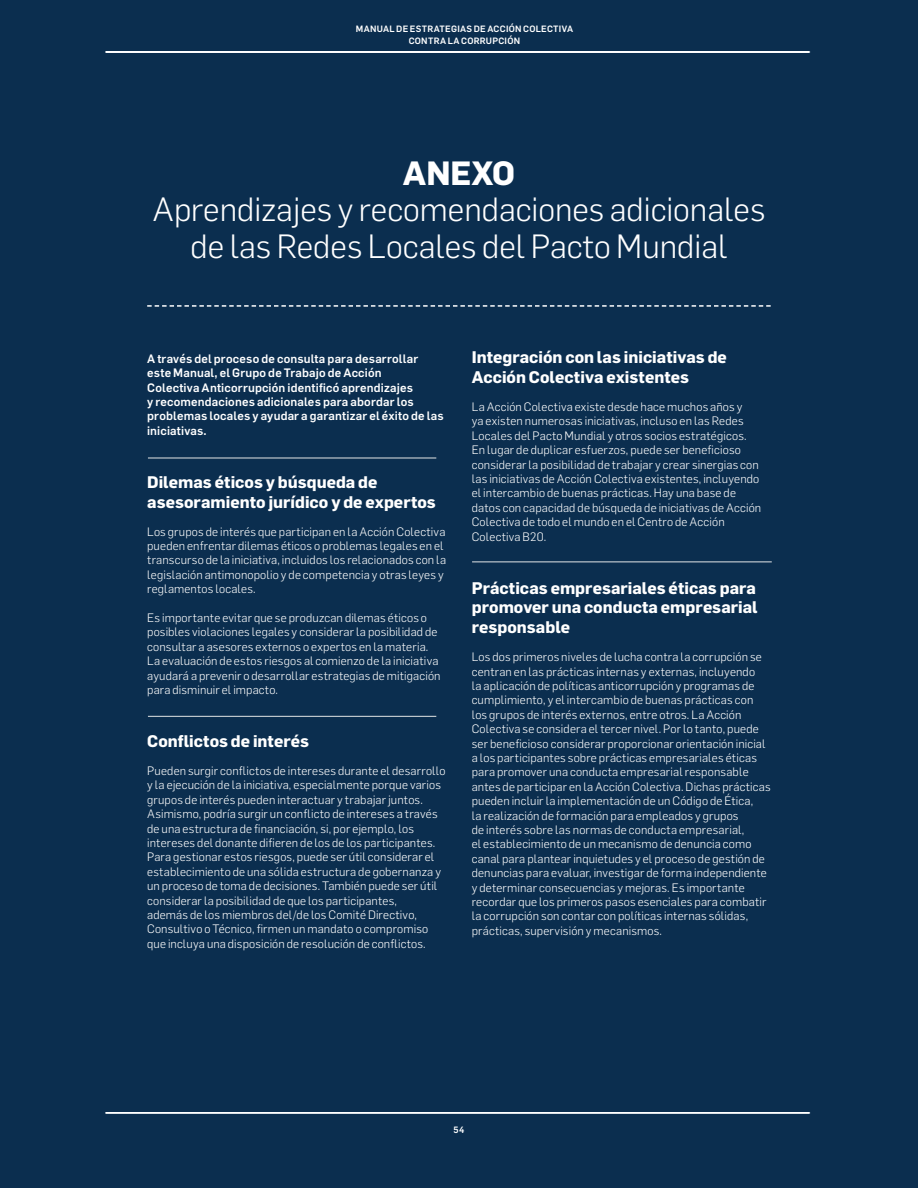
<style>
.page{position:relative;width:918px;height:1188px;background:#0b2e4f}
.page>*{position:absolute;margin:0;border:0;box-sizing:border-box;transform-origin:0 0}
.t1{font:300 33px/36px "Flama";color:#fff;text-align:center}
.t2{font:700 33px "Flama";color:#fff}
.t3{font:700 16.5px/19.8px "Flama";letter-spacing:.005em;color:#fff}
.t4{font:300 12px/14.4px "Flama";letter-spacing:.015em;color:#fff}
.t5{font:500 12px/14.4px "Flama";letter-spacing:.015em;color:#fff}
.t6{font:500 9px/12px "Flama";letter-spacing:.03em;color:#fff;text-align:center}
</style>
<div class="page">
<hr style="left:106px;top:52px;width:704px;height:1px;background:#fff">
<hr style="left:106px;top:1113px;width:704px;height:1px;background:#fff">
<svg style="left:147px;top:305px;width:624px;height:2px"></svg>
<hr style="left:148px;top:458px;width:288px;height:1px;background:#e3e5e6">
<hr style="left:148px;top:716px;width:288px;height:1px;background:#e3e5e6">
<hr style="left:472px;top:562px;width:300px;height:1px;background:#e3e5e6">
<p class="t6" style="left:356px;top:22px;width:219px">MANUAL DE ESTRATEGIAS DE ACCIÓN COLECTIVA<br>CONTRA LA CORRUPCIÓN</p>
<h1 class="t2" style="left:403px;top:154px;width:114px">ANEXO</h1>
<h1 class="t1" style="left:153px;top:190px;width:614px">Aprendizajes y recomendaciones adicionales de las Redes Locales del Pacto Mundial</h1>
<p class="t5" style="left:147px;top:350px;width:298px">A través del proceso de consulta para desarrollar este Manual, el Grupo de Trabajo de Acción<br>Colectiva Anticorrupción identificó aprendizajes<br>y recomendaciones adicionales para abordar los problemas locales y ayudar a garantizar el éxito de las iniciativas.</p>
<h2 class="t3" style="left:147px;top:472px;width:290px">Dilemas éticos y búsqueda de asesoramiento jurídico y de expertos</h2>
<p class="t4" style="left:147px;top:524px;width:300px">Los grupos de interés que participan en la Acción Colectiva pueden enfrentar dilemas éticos o problemas legales en el transcurso de la iniciativa, incluidos los relacionados con la legislación antimonopolio y de competencia y otras leyes y reglamentos locales.</p>
<p class="t4" style="left:147px;top:610px;width:295px">Es importante evitar que se produzcan dilemas éticos o posibles violaciones legales y considerar la posibilidad de consultar a asesores externos o expertos en la materia.<br>La evaluación de estos riesgos al comienzo de la iniciativa ayudará a prevenir o desarrollar estrategias de mitigación para disminuir el impacto.</p>
<h2 class="t3" style="left:147px;top:731px;width:163px">Conflictos de interés</h2>
<p class="t4" style="left:147px;top:763px;width:300px">Pueden surgir conflictos de intereses durante el desarrollo y la ejecución de la iniciativa, especialmente porque varios grupos de interés pueden interactuar y trabajar juntos.<br>Asimismo, podría surgir un conflicto de intereses a través de una estructura de financiación, si, por ejemplo, los intereses del donante difieren de los de los participantes.<br>Para gestionar estos riesgos, puede ser útil considerar el establecimiento de una sólida estructura de gobernanza y un proceso de toma de decisiones. También puede ser útil considerar la posibilidad de que los participantes,<br>además de los miembros del/de los Comité Directivo, Consultivo o Técnico, firmen un mandato o compromiso que incluya una disposición de resolución de conflictos.</p>
<h2 class="t3" style="left:472px;top:347px;width:257px">Integración con las iniciativas de<br>Acción Colectiva existentes</h2>
<p class="t4" style="left:472px;top:399px;width:291px">La Acción Colectiva existe desde hace muchos años y<br>ya existen numerosas iniciativas, incluso en las Redes Locales del Pacto Mundial y otros socios estratégicos.<br>En lugar de duplicar esfuerzos, puede ser beneficioso considerar la posibilidad de trabajar y crear sinergias con las iniciativas de Acción Colectiva existentes, incluyendo el intercambio de buenas prácticas. Hay una base de datos con capacidad de búsqueda de iniciativas de Acción Colectiva de todo el mundo en el Centro de Acción Colectiva B20.</p>
<h2 class="t3" style="left:472px;top:577px;width:287px;text-align:justify">Prácticas empresariales éticas para promover una conducta empresarial responsable</h2>
<p class="t4" style="left:472px;top:649px;width:301px">Los dos primeros niveles de lucha contra la corrupción se centran en las prácticas internas y externas, incluyendo<br>la aplicación de políticas anticorrupción y programas de cumplimiento, y el intercambio de buenas prácticas con los grupos de interés externos, entre otros. La Acción Colectiva se considera el tercer nivel. Por lo tanto, puede ser beneficioso considerar proporcionar orientación inicial a los participantes sobre prácticas empresariales éticas para promover una conducta empresarial responsable antes de participar en la Acción Colectiva. Dichas prácticas pueden incluir la implementación de un Código de Ética,<br>la realización de formación para empleados y grupos<br>de interés sobre las normas de conducta empresarial,<br>el establecimiento de un mecanismo de denuncia como canal para plantear inquietudes y el proceso de gestión de denuncias para evaluar, investigar de forma independiente y determinar consecuencias y mejoras. Es importante recordar que los primeros pasos esenciales para combatir la corrupción son contar con políticas internas sólidas, prácticas, supervisión y mecanismos.</p>
<p class="t6" style="left:454px;top:1123px;width:12px">54</p>
</div>
